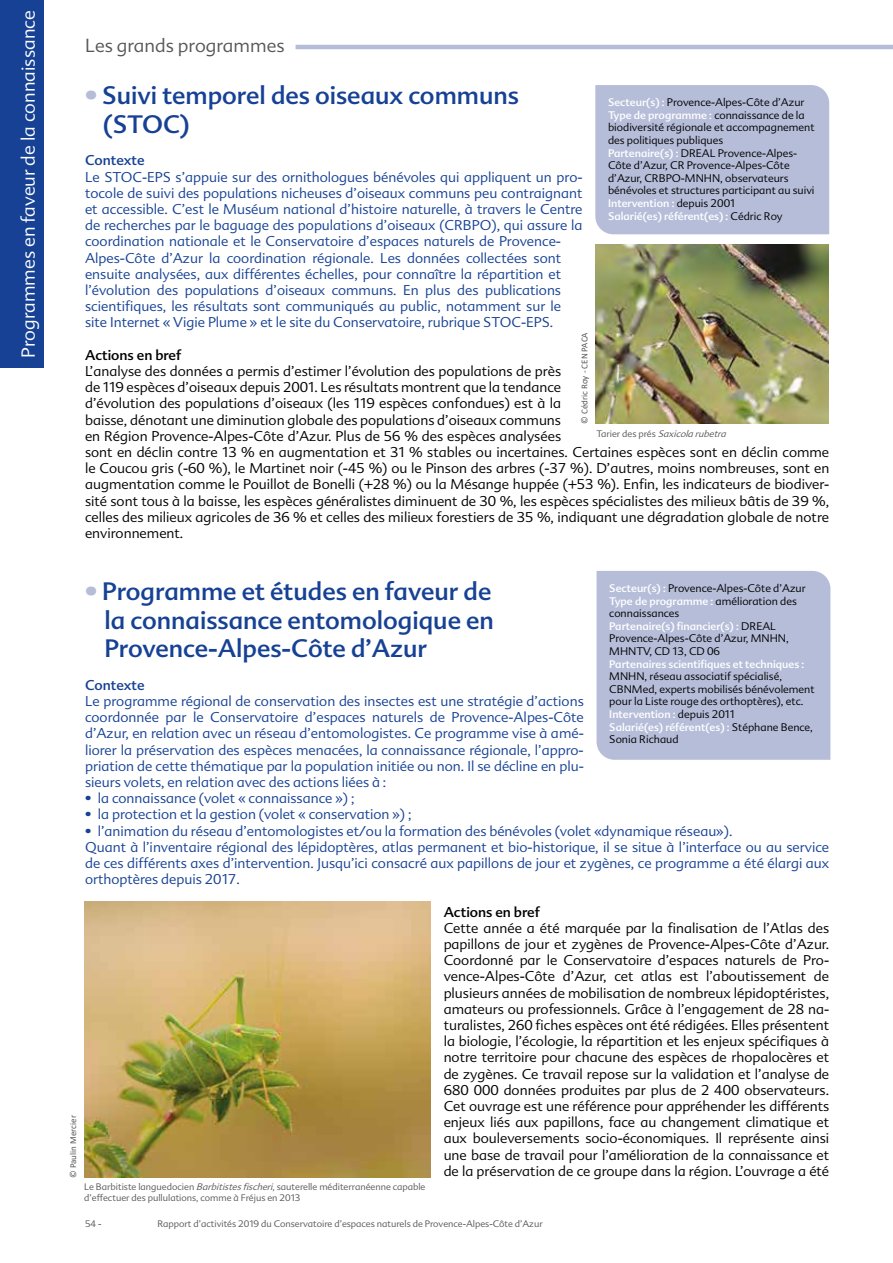
<style>
.page{position:relative;width:893px;height:1263px;background:#fff}
.page>*{position:absolute;margin:0;border:0;box-sizing:border-box;transform-origin:0 0}
.t1{font:24px/28.8px "Advert";color:#164194}
.t2{font:300 18px "Advert";color:#fff}
.t3{font:300 18px "Advert";color:#575756}
.t4{font:300 13.5px/16.2px "Advert";color:#000}
.t5{font:300 13.5px/16.2px "Advert";color:#164194}
.t6{font:13.5px "Advert";color:#000}
.t7{font:13.5px "Advert";color:#164194}
.t8{font:300 10.5px/12.6px "Advert";color:#000}
.t9{font:10.5px "Advert";color:#fff}
.t10{font:300 9px/10.8px "Advert";color:#575756}
.t11{font:9px "Calibri";color:#575756}
.t12{font:italic 300 9px "Advert";color:#575756}
.s1{color:#b6bdd9}
.s2{font-weight:400;color:#fff}
.s3{font-style:normal}
.s4{font-style:italic}
</style>
<div class="page">
<hr style="left:296px;top:45px;width:597px;height:4px;background:#b6bdd9">
<div style="left:0;top:0;width:43px;height:367px;background:#164194"></div>
<div style="left:595px;top:85px;width:234px;height:149px;background:#b6bdd9"></div>
<img style="left:595px;top:244px;width:233px;height:179px">
<div style="left:597px;top:571px;width:233px;height:189px;background:#b6bdd9"></div>
<img style="left:84px;top:902px;width:347px;height:276px">
<h2 class="t2" style="left:18px;top:358px;width:349px;rotate:-90deg">Programmes en faveur de la connaissance</h2>
<h2 class="t3" style="left:85px;top:35px;width:201px">Les grands programmes</h2>
<h1 class="t1" style="left:103px;top:81px;width:417px;text-indent:-18px"><span class="s1">•</span> Suivi temporel des oiseaux communs (STOC)</h1>
<p class="t7" style="left:85px;top:152px;width:61px">Contexte</p>
<p class="t5" style="left:85px;top:169px;width:499px">Le STOC-EPS s’appuie sur des ornithologues bénévoles qui appliquent un pro&shy;tocole de suivi des populations nicheuses d’oiseaux communs peu contraignant et accessible. C’est le Muséum national d’histoire naturelle, à travers le Centre de recherches par le baguage des populations d’oiseaux (CRBPO), qui assure la coordination nationale et le Conservatoire d’espaces naturels de Provence-Alpes-Côte d’Azur la coordination régionale. Les données collectées sont ensuite analysées, aux différentes échelles, pour connaître la répartition et l’évolution des populations d’oiseaux communs. En plus des publications scientifiques, les résultats sont communiqués au public, notamment sur le site Internet « Vigie Plume » et le site du Conservatoire, rubrique STOC-EPS.</p>
<p class="t6" style="left:85px;top:347px;width:98px">Actions en bref</p>
<p class="t4" style="left:85px;top:363px;width:746px">L’analyse des données a permis d’estimer l’évolution des populations de près<br>de 119 espèces d’oiseaux depuis 2001. Les résultats montrent que la tendance<br>d’évolution des populations d’oiseaux (les 119 espèces confondues) est à la<br>baisse, dénotant une diminution globale des populations d’oiseaux communs<br>en Région Provence-Alpes-Côte d’Azur. Plus de 56 % des espèces analysées<br>sont en déclin contre 13 % en augmentation et 31 % stables ou incertaines. Certaines espèces sont en déclin comme le Coucou gris (-60 %), le Martinet noir (-45 %) ou le Pinson des arbres (-37 %). D’autres, moins nombreuses, sont en augmentation comme le Pouillot de Bonelli (+28 %) ou la Mésange huppée (+53 %). Enfin, les indicateurs de biodiver&shy;sité sont tous à la baisse, les espèces généralistes diminuent de 30 %, les espèces spécialistes des milieux bâtis de 39 %, celles des milieux agricoles de 36 % et celles des milieux forestiers de 35 %, indiquant une dégradation globale de notre environnement.</p>
<p class="t8" style="left:608px;top:96px;width:208px"><span class="s2">Secteur(s) :</span> Provence-Alpes-Côte d’Azur <span class="s2">Type de programme :</span> connaissance de la biodiversité régionale et accompagnement des politiques publiques<br><span class="s2">Partenaire(s) :</span> DREAL Provence-Alpes-Côte d’Azur, CR Provence-Alpes-Côte d’Azur, CRBPO-MNHN, observateurs bénévoles et structures participant au suivi <span class="s2">Intervention :</span> depuis 2001<br><span class="s2">Salarié(es) référent(es) :</span> Cédric Roy</p>
<p class="t11" style="left:578px;top:423px;width:93px;rotate:-90deg">© Cédric Roy - CEN PACA</p>
<p class="t12" style="left:597px;top:429px;width:134px"><span class="s3">Ta r i e r d e s p r é s</span> Saxicolarubetra</p>
<p class="t11" style="left:67px;top:1178px;width:64px;rotate:-90deg">© Paulin Mercier</p>
<h1 class="t1" style="left:105px;top:577px;width:391px;text-align:justify;text-indent:-19px"><span class="s1">•</span> Programme et études en faveur de la connaissance entomologique en Provence-Alpes-Côte d’Azur</h1>
<p class="t7" style="left:85px;top:677px;width:61px">Contexte</p>
<p class="t5" style="left:85px;top:693px;width:500px;text-align:justify">Le programme régional de conservation des insectes est une stratégie d’actions coordonnée par le Conservatoire d’espaces naturels de Provence-Alpes-Côte d’Azur, en relation avec un réseau d’entomologistes. Ce programme vise à amé&shy;liorer la préservation des espèces menacées, la connaissance régionale, l’appro&shy;priation de cette thématique par la population initiée ou non. Il se décline en plu&shy;sieurs volets, en relation avec des actions liées à :</p>
<p class="t5" style="left:85px;top:790px;width:271px">• la connaissance (volet « connaissance ») ;</p>
<p class="t5" style="left:85px;top:807px;width:328px">• la protection et la gestion (volet « conservation ») ;</p>
<p class="t5" style="left:85px;top:823px;width:746px">• l’animation du réseau d’entomologistes et/ou la formation des bénévoles (volet «dynamique réseau»).<br>Quant à l’inventaire régional des lépidoptères, atlas permanent et bio-historique, il se situe à l’interface ou au service de ces différents axes d’intervention. Jusqu’ici consacré aux papillons de jour et zygènes, ce programme a été élargi aux orthoptères depuis 2017.</p>
<p class="t6" style="left:444px;top:903px;width:98px">Actions en bref</p>
<p class="t4" style="left:444px;top:920px;width:387px;text-align:justify">Cette année a été marquée par la finalisation de l’Atlas des papillons de jour et zygènes de Provence-Alpes-Côte d’Azur.<br>Coordonné par le Conservatoire d’espaces naturels de Pro&shy;vence-Alpes-Côte d’Azur, cet atlas est l’aboutissement de plusieurs années de mobilisation de nombreux lépidoptéristes, amateurs ou professionnels. Grâce à l’engagement de 28 na&shy;turalistes, 260 fiches espèces ont été rédigées. Elles présentent la biologie, l’écologie, la répartition et les enjeux spécifiques à notre territoire pour chacune des espèces de rhopalocères et de zygènes. Ce travail repose sur la validation et l’analyse de 680 000 données produites par plus de 2 400 observateurs.<br>Cet ouvrage est une référence pour appréhender les différents enjeux liés aux papillons, face au changement climatique et aux bouleversements socio-économiques. Il représente ainsi une base de travail pour l’amélioration de la connaissance et de la préservation de ce groupe dans la région. L’ouvrage a été</p>
<p class="t8" style="left:609px;top:582px;width:198px"><span class="s2">Secteur(s) :</span> Provence-Alpes-Côte d’Azur<br><span class="s2">Type de programme :</span> amélioration des connaissances<br><span class="s2">Partenaire(s) financier(s) :</span> DREAL<br>Provence-Alpes-Côte d’Azur, MNHN,<br>MHNTV, CD 13, CD 06</p>
<p class="t9" style="left:609px;top:657px;width:197px">Partenaires scientifiques et techniques :</p>
<p class="t8" style="left:609px;top:670px;width:207px">MNHN, réseau associatif spécialisé, CBNMed, experts mobilisés bénévolement pour la Liste rouge des orthoptères), etc.<br><span class="s2">Intervention :</span> depuis 2011<br><span class="s2">Salarié(es) référent(es) :</span> Stéphane Bence, Sonia Richaud</p>
<p class="t10" style="left:84px;top:1182px;width:343px">Le Barbitiste languedocien <span class="s4">Barbitistesfischeri</span>, sauterelle méditerranéenne capable d’effectuer des pullulations, comme à Fréjus en 2013</p>
<p class="t10" style="left:85px;top:1219px;width:18px">54 -</p>
<p class="t10" style="left:157px;top:1219px;width:387px">Rapport d’activités 2019 du Conservatoire d’espaces naturels de Provence-Alpes-Côte d’Azur</p>
</div>
